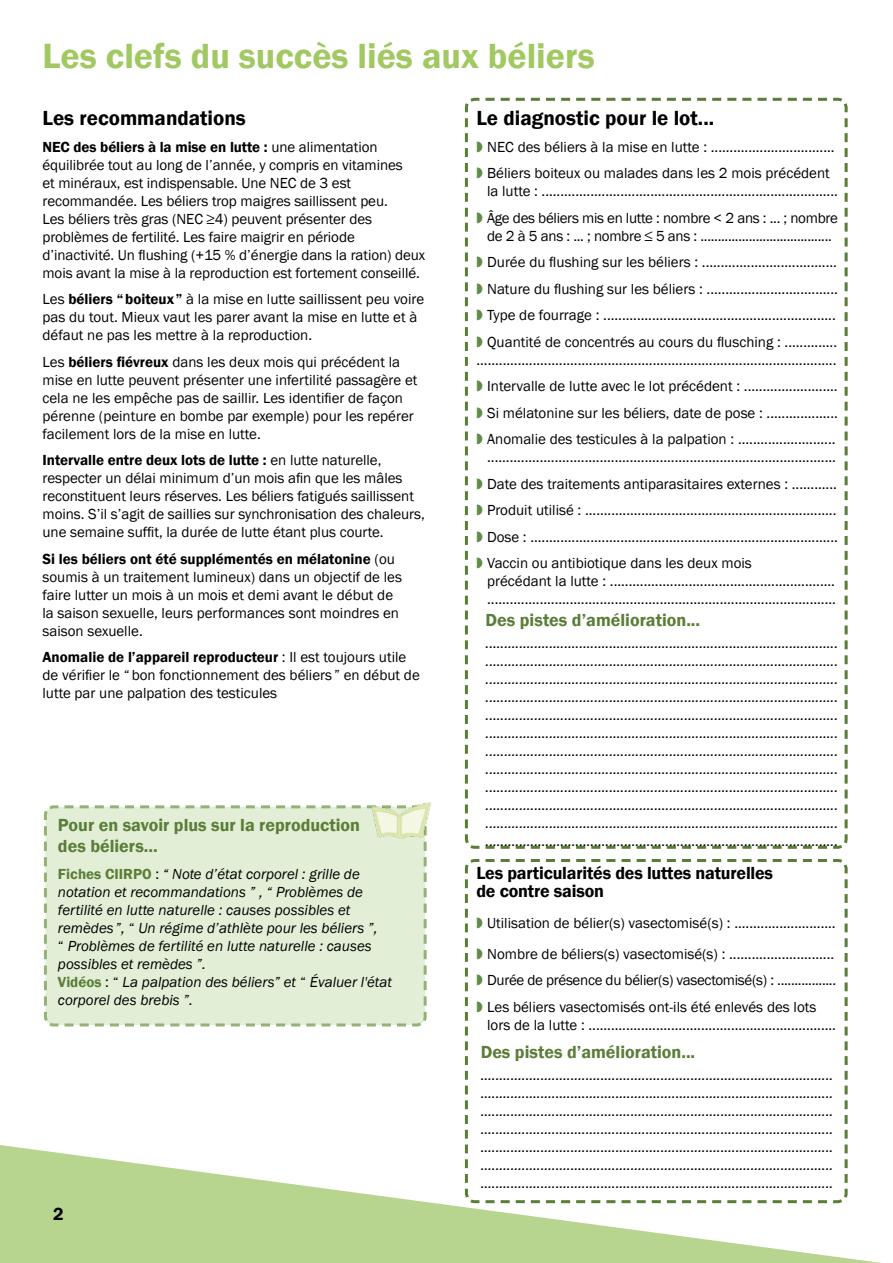
<style>
.page{position:relative;width:893px;height:1263px;background:#fff}
.page>*{position:absolute;margin:0;border:0;box-sizing:border-box;transform-origin:0 0}
.t1{font:600 36px "Franklin Gothic";color:#a1c861}
.t2{font:600 21px "Franklin Gothic";color:#000}
.t3{font:600 18px/21px "Franklin Gothic";color:#5a7d37}
.t4{font:600 18px/18px "Franklin Gothic";letter-spacing:-.01em;color:#000}
.t5{font:15px/18px "Franklin Gothic";color:#000}
.t6{font:italic 15px/18px "Franklin Gothic";color:#000;text-align:justify}
.t7{font:15px/26.5px "Franklin Gothic";letter-spacing:-.02em;color:#000;text-align:right}
.s1{font-weight:600}
.s2{font-weight:600;font-style:normal;color:#5a7d37}
.s3{font-style:normal}
.s4{color:#608d45}
</style>
<div class="page">
<svg style="left:0;top:1145px;width:881px;height:118px;fill:#b8d590"></svg>
<div style="left:44px;top:805px;width:383px;height:222px;background:#e2eed5"></div>
<svg style="left:464px;top:97px;width:384px;height:752px"></svg>
<svg style="left:463px;top:859px;width:386px;height:346px"></svg>
<img style="left:370px;top:802px;width:61px;height:37px">
<h1 class="t1" style="left:43px;top:34px;width:554px">Les clefs du succès liés aux béliers</h1>
<h2 class="t2" style="left:43px;top:105px;width:205px">Les recommandations</h2>
<p class="t5" style="left:43px;top:138px;width:384px"><span class="s1">NEC des béliers à la mise en lutte :</span> une alimentation équilibrée tout au long de l’année, y compris en vitamines<br>et minéraux, est indispensable. Une NEC de 3 est recommandée. Les béliers trop maigres saillissent peu.<br>Les béliers très gras (NEC ≥4) peuvent présenter des problèmes de fertilité. Les faire maigrir en période d’inactivité. Un flushing (+15 % d’énergie dans la ration) deux mois avant la mise à la reproduction est fortement conseillé.</p>
<p class="t5" style="left:43px;top:291px;width:383px">Les <span class="s1">béliers “boiteux”</span> à la mise en lutte saillissent peu voire pas du tout. Mieux vaut les parer avant la mise en lutte et à défaut ne pas les mettre à la reproduction.</p>
<p class="t5" style="left:43px;top:353px;width:376px">Les <span class="s1">béliers fiévreux</span> dans les deux mois qui précédent la mise en lutte peuvent présenter une infertilité passagère et cela ne les empêche pas de saillir. Les identifier de façon pérenne (peinture en bombe par exemple) pour les repérer facilement lors de la mise en lutte.</p>
<p class="t5" style="left:43px;top:452px;width:384px"><span class="s1">Intervalle entre deux lots de lutte :</span> en lutte naturelle, respecter un délai minimum d’un mois afin que les mâles reconstituent leurs réserves. Les béliers fatigués saillissent moins. S’il s’agit de saillies sur synchronisation des chaleurs, une semaine suffit, la durée de lutte étant plus courte.</p>
<p class="t5" style="left:43px;top:550px;width:361px"><span class="s1">Si les béliers ont été supplémentés en mélatonine</span> (ou soumis à un traitement lumineux) dans un objectif de les faire lutter un mois à un mois et demi avant le début de la saison sexuelle, leurs performances sont moindres en saison sexuelle.</p>
<p class="t5" style="left:43px;top:649px;width:379px"><span class="s1">Anomalie de l’appareil reproducteur</span> : Il est toujours utile de vérifier le “bon fonctionnement des béliers ” en début de lutte par une palpation des testicules</p>
<p class="t3" style="left:58px;top:815px;width:304px">Pour en savoir plus sur la reproduction des béliers...</p>
<p class="t6" style="left:58px;top:865px;width:336px;text-align:left"><span class="s2">Fiches CIIRPO</span> <span class="s3">:</span> “ Note d’état corporel : grille de notation et recommandations ” , “ Problèmes de fertilité en lutte naturelle : causes possibles et remèdes ”, <span class="s3">“</span> Un régime d’athlète pour les béliers ”,<br><span class="s3">“</span> Problèmes de fertilité en lutte naturelle : causes possibles et remèdes ”.<br><span class="s2">Vidéos</span> <span class="s3">: “</span> La palpation des béliers” et <span class="s3">“</span> Évaluer l'état corporel des brebis ”.</p>
<p class="t4" style="left:53px;top:1206px;width:12px">2</p>
<h2 class="t2" style="left:476px;top:105px;width:239px">Le diagnostic pour le lot...</h2>
<p class="t5" style="left:476px;top:134px;width:360px;line-height:26.5px"><span class="s4">◗</span> NEC des béliers à la mise en lutte : ................................. <span class="s4">◗</span> Béliers boiteux ou malades dans les 2 mois précédent</p>
<p class="t7" style="left:476px;top:178px;width:363px">la lutte : ...............................................................................<br><span class="s4">◗</span> Âge des béliers mis en lutte : nombre &lt; 2 ans : ... ; nombre</p>
<p class="t5" style="left:476px;top:223px;width:363px;line-height:26.5px;text-align:center">de 2 à 5 ans : ... ; nombre ≤ 5 ans : ......................................<br><span class="s4">◗</span> Durée du flushing sur les béliers : .................................... <span class="s4">◗</span> Nature du flushing sur les béliers : ................................... <span class="s4">◗</span> Type de fourrage : .............................................................. <span class="s4">◗</span> Quantité de concentrés au cours du flusching : ..............</p>
<p class="t5" style="left:476px;top:347px;width:363px;line-height:26.5px;text-align:justify">................................................................................................ <span class="s4">◗</span> Intervalle de lutte avec le lot précédent : ......................... <span class="s4">◗</span> Si mélatonine sur les béliers, date de pose : ................... <span class="s4">◗</span> Anomalie des testicules à la palpation : ..........................</p>
<p class="t5" style="left:476px;top:444px;width:363px;line-height:26.5px;text-indent:11px">............................................................................................. <span class="s4">◗</span> Date des traitements antiparasitaires externes : ............ <span class="s4">◗</span> Produit utilisé : ................................................................... <span class="s4">◗</span> Dose : .................................................................................. <span class="s4">◗</span> Vaccin ou antibiotique dans les deux mois</p>
<p class="t5" style="left:487px;top:573px;width:350px">précédant la lutte : ............................................................ .............................................................................................</p>
<p class="t3" style="left:486px;top:609px;width:216px">Des pistes d’amélioration...</p>
<p class="t6" style="left:486px;top:634px;width:354px">.............................................................................................. .............................................................................................. .............................................................................................. .............................................................................................. .............................................................................................. .............................................................................................. .............................................................................................. .............................................................................................. .............................................................................................. .............................................................................................. .............................................................................................. ..............................................................................................</p>
<p class="t4" style="left:476px;top:864px;width:298px">Les particularités des luttes naturelles de contre saison</p>
<p class="t5" style="left:476px;top:908px;width:361px;line-height:30.8px"><span class="s4">◗</span> Utilisation de bélier(s) vasectomisé(s) : ........................... <span class="s4">◗</span> Nombre de béliers(s) vasectomisé(s) : ............................</p>
<p class="t5" style="left:476px;top:967px;width:361px;line-height:26.5px"><span class="s4">◗</span> Durée de présence du bélier(s) vasectomisé(s) : ................. <span class="s4">◗</span> Les béliers vasectomisés ont-ils été enlevés des lots</p>
<p class="t5" style="left:487px;top:1016px;width:350px">lors de la lutte : ..................................................................</p>
<p class="t3" style="left:481px;top:1041px;width:216px">Des pistes d’amélioration...</p>
<p class="t6" style="left:481px;top:1066px;width:354px">.............................................................................................. .............................................................................................. .............................................................................................. .............................................................................................. .............................................................................................. .............................................................................................. ..............................................................................................</p>
</div>
